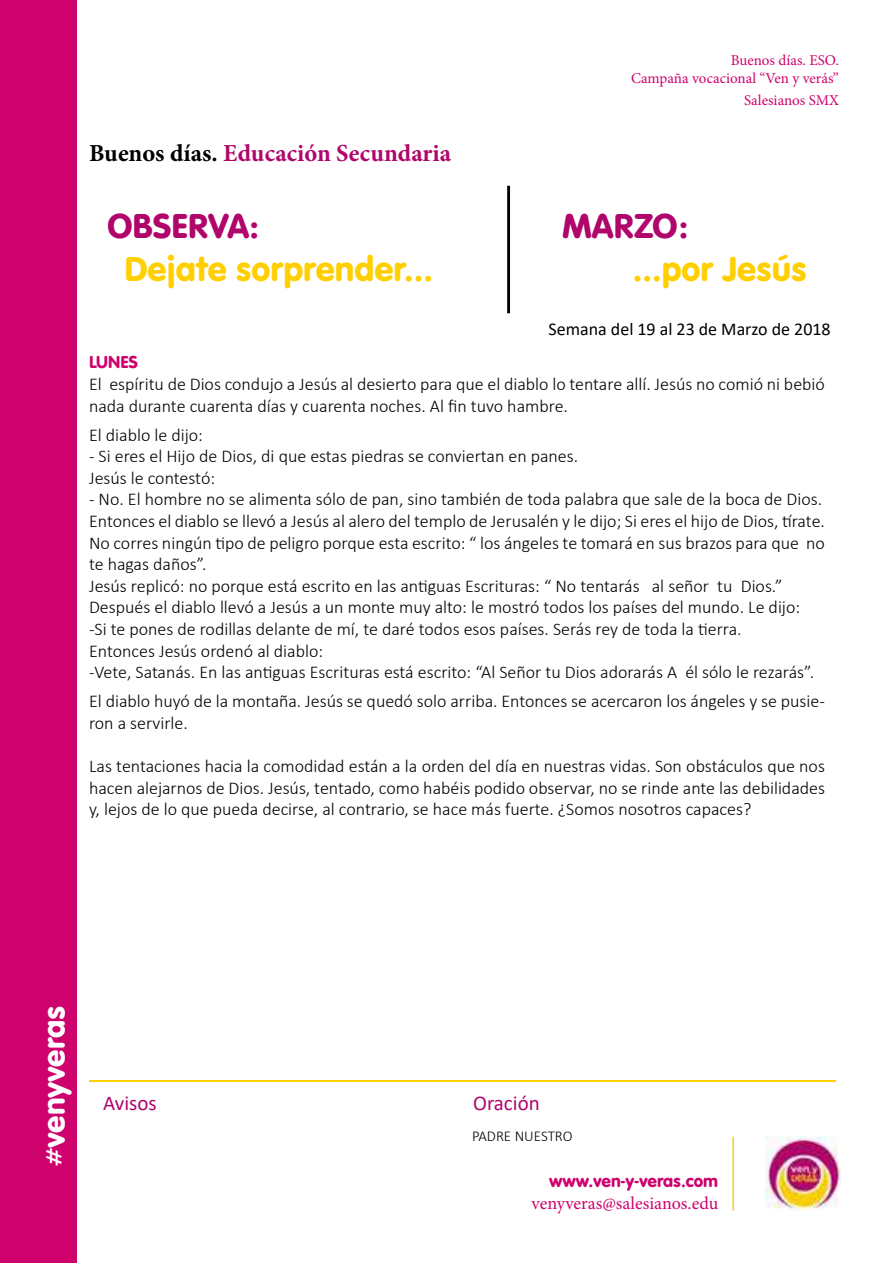
<style>
.page{position:relative;width:893px;height:1263px;background:#fff}
.page>*{position:absolute;margin:0;border:0;box-sizing:border-box;transform-origin:0 0}
.t1{font:36px "VAG Rundschrift D";color:#ffcf00}
.t2{font:36px "VAG Rundschrift D";color:#b0056b}
.t3{font:32.7px "VAG Rundschrift D";letter-spacing:-.01em;color:#fff}
.t4{font:700 24.45px "Minion Pro";color:#b0056b}
.t5{font:21px "Calibri";color:#b0056b}
.t6{font:300 18px/21.6px "Calibri";color:#000}
.t7{font:18px "Calibri";color:#000}
.t8{font:18px "VAG Rundschrift D";color:#ce026d}
.t9{font:18px "Minion Pro";color:#ce026d}
.t10{font:15px/18px "Minion Pro";color:#ce026d;text-align:right}
.t11{font:300 15px "Calibri";color:#000}
.s1{color:#000}
</style>
<div class="page">
<div style="left:0;top:0;width:77px;height:1263px;background:#ce026d"></div>
<img style="left:765px;top:1137px;width:76px;height:73px">
<hr style="left:732px;top:1137px;width:2px;height:74px;background:#ffcf00">
<div style="left:507px;top:186px;width:3px;height:127px;border:2px solid #000"></div>
<hr style="left:89px;top:1080px;width:746px;height:2px;background:#ffcf00">
<h3 class="t4" style="left:89px;top:136px;width:364px"><span class="s1">Buenos días.</span> Educación Secundaria</h3>
<h1 class="t2" style="left:107px;top:204px;width:153px">OBSERVA:</h1>
<h1 class="t1" style="left:124px;top:248px;width:310px">Dejate sorprender...</h1>
<p class="t10" style="left:631px;top:51px;width:209px">Buenos días. ESO.<br>Campaña vocacional “Ven y verás”</p>
<p class="t10" style="left:744px;top:91px;width:96px">Salesianos SMX</p>
<h1 class="t2" style="left:562px;top:204px;width:128px">MARZO:</h1>
<h1 class="t1" style="left:633px;top:248px;width:175px">...por Jesús</h1>
<p class="t7" style="left:549px;top:317px;width:284px">Semana del 19 al 23 de Marzo de 2018</p>
<p class="t8" style="left:89px;top:352px;width:51px">LUNES</p>
<p class="t6" style="left:89px;top:373px;width:737px">El espíritu de Dios condujo a Jesús al desierto para que el diablo lo tentare allí. Jesús no comió ni bebió nada durante cuarenta días y cuarenta noches. Al fin tuvo hambre.</p>
<p class="t6" style="left:89px;top:424px;width:115px">El diablo le dijo:</p>
<p class="t6" style="left:89px;top:445px;width:491px">- Si eres el Hijo de Dios, di que estas piedras se conviertan en panes.<br>Jesús le contestó:</p>
<p class="t6" style="left:89px;top:488px;width:737px">- No. El hombre no se alimenta sólo de pan, sino también de toda palabra que sale de la boca de Dios.<br>Entonces el diablo se llevó a Jesús al alero del templo de Jerusalén y le dijo; Si eres el hijo de Dios, tírate.<br>No corres ningún tipo de peligro porque esta escrito: “ los ángeles te tomará en sus brazos para que no te hagas daños”.<br>Jesús replicó: no porque está escrito en las antiguas Escrituras: “ No tentarás al señor tu Dios.” Después el diablo llevó a Jesús a un monte muy alto: le mostró todos los países del mundo. Le dijo:<br>-Si te pones de rodillas delante de mí, te daré todos esos países. Serás rey de toda la tierra.<br>Entonces Jesús ordenó al diablo:<br>-Vete, Satanás. En las antiguas Escrituras está escrito: “Al Señor tu Dios adorarás A él sólo le rezarás”.</p>
<p class="t6" style="left:89px;top:690px;width:737px">El diablo huyó de la montaña. Jesús se quedó solo arriba. Entonces se acercaron los ángeles y se pusie&shy;ron a servirle.</p>
<p class="t6" style="left:89px;top:755px;width:737px;text-align:justify">Las tentaciones hacia la comodidad están a la orden del día en nuestras vidas. Son obstáculos que nos hacen alejarnos de Dios. Jesús, tentado, como habéis podido observar, no se rinde ante las debilidades y, lejos de lo que pueda decirse, al contrario, se hace más fuerte. ¿Somos nosotros capaces?</p>
<h2 class="t3" style="left:35px;top:1166px;width:162px;rotate:-90deg">#venyveras</h2>
<p class="t5" style="left:103px;top:1089px;width:55px">Avisos</p>
<p class="t5" style="left:473px;top:1089px;width:68px">Oración</p>
<p class="t11" style="left:472px;top:1126px;width:102px">PADRE NUESTRO</p>
<p class="t8" style="left:549px;top:1170px;width:171px">www.ven-y-veras.com</p>
<p class="t9" style="left:532px;top:1191px;width:188px">venyveras@salesianos.edu</p>
</div>
